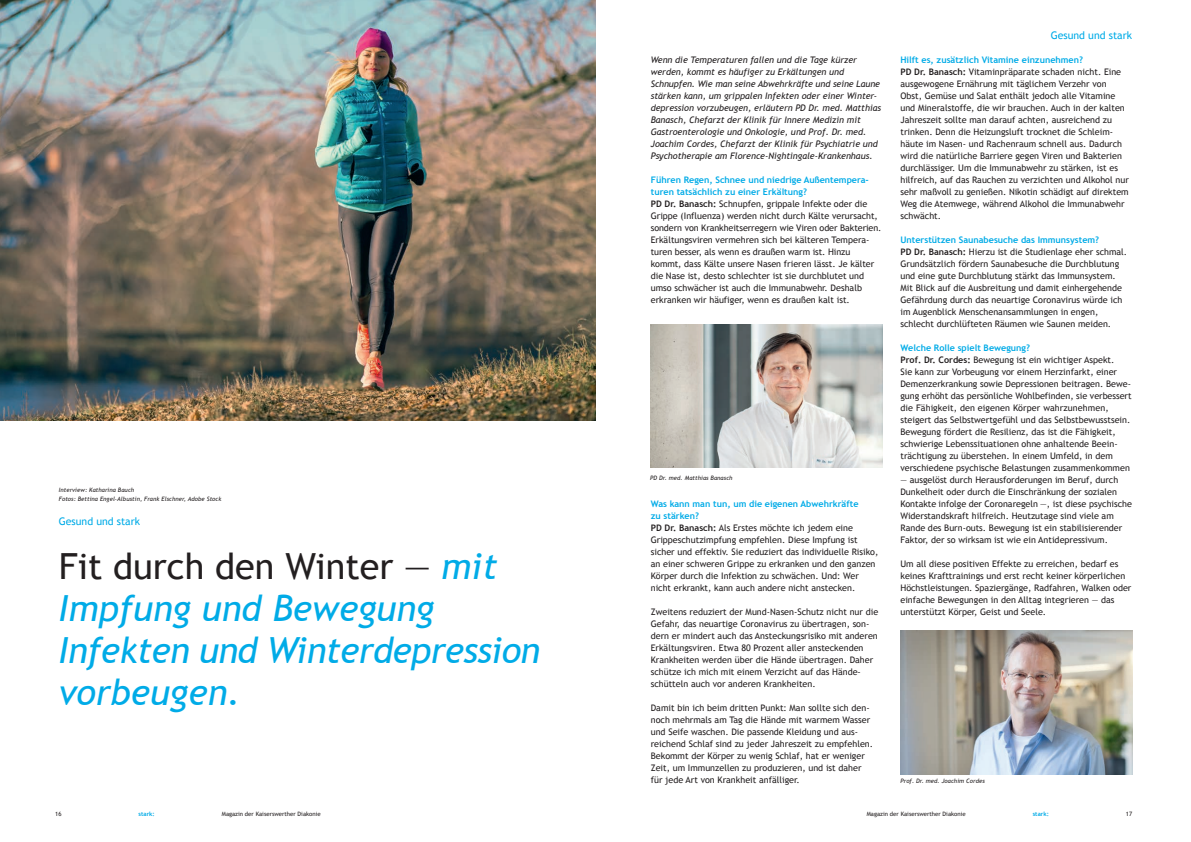
<style>
.page{position:relative;width:1191px;height:842px;background:#fff}
.page>*{position:absolute;margin:0;border:0;box-sizing:border-box;transform-origin:0 0}
.t1{font:italic 36px/42px "Trebuchet MS";letter-spacing:-.02em;color:#00abe7}
.t2{font:10.5px "Trebuchet MS";color:#00abe7}
.t3{font:9px/12px "Trebuchet MS";color:#231f20}
.t4{font:italic 9px/12px "Trebuchet MS";color:#231f20}
.t5{font:italic 6px/9px "Trebuchet MS";letter-spacing:.01em;color:#231f20}
.t6{font:6px "Trebuchet MS";color:#231f20}
.t7{font:700 6px "Trebuchet MS";color:#00abe7}
.s1{font-style:normal;color:#231f20}
.s2{font-weight:700;color:#00abe7}
.s3{font-weight:700}
</style>
<div class="page">
<img style="left:651px;top:324px;width:231px;height:144px">
<img style="left:900px;top:630px;width:232px;height:144px">
<img style="left:0;top:0;width:595px;height:420px">
<p class="t5" style="left:59px;top:485px;width:164px">Interview: Katharina Bauch<br>Fotos: Bettina Engel-Albustin, Frank Elschner, Adobe Stock</p>
<p class="t2" style="left:59px;top:515px;width:83px">Gesund und stark</p>
<h1 class="t1" style="left:59px;top:546px;width:483px"><span class="s1">Fit durch den Winter —</span> mit<br>Impfung und Bewegung<br>Infekten und Winterdepression vorbeugen.</h1>
<p class="t4" style="left:651px;top:54px;width:232px">Wenn die Temperaturen fallen und die Tage kürzer werden, kommt es häufiger zu Erkältungen und Schnupfen. Wie man seine Abwehrkräfte und seine Laune stärken kann, um grippalen Infekten oder einer Winter&shy;depression vorzubeugen, erläutern PD Dr. med. Matthias Banasch, Chefarzt der Klinik für Innere Medizin mit Gastroenterologie und Onkologie, und Prof. Dr. med.<br>Joachim Cordes, Chefarzt der Klinik für Psychiatrie und Psychotherapie am Florence-Nightingale-Krankenhaus.</p>
<p class="t3" style="left:651px;top:174px;width:232px"><span class="s2">Führen Regen, Schnee und niedrige Außentempera‑ turen tatsächlich zu einer Erkältung?<br></span><span class="s3">PD Dr. Banasch:</span> Schnupfen, grippale Infekte oder die Grippe (Influenza) werden nicht durch Kälte verursacht, sondern von Krankheitserregern wie Viren oder Bakterien.<br>Erkältungsviren vermehren sich bei kälteren Tempera‑ turen besser, als wenn es draußen warm ist. Hinzu kommt, dass Kälte unsere Nasen frieren lässt. Je kälter die Nase ist, desto schlechter ist sie durchblutet und umso schwächer ist auch die Immunabwehr. Deshalb erkranken wir häufiger, wenn es draußen kalt ist.</p>
<p class="t5" style="left:650px;top:473px;width:84px">PD Dr. med. Matthias Banasch</p>
<p class="t3" style="left:651px;top:498px;width:229px"><span class="s2">Was kann man tun, um die eigenen Abwehrkräfte<br>zu stärken?<br></span><span class="s3">PD Dr. Banasch:</span> Als Erstes möchte ich jedem eine Grippeschutzimpfung empfehlen. Diese Impfung ist sicher und effektiv. Sie reduziert das individuelle Risiko, an einer schweren Grippe zu erkranken und den ganzen Körper durch die Infektion zu schwächen. Und: Wer nicht erkrankt, kann auch andere nicht anstecken.</p>
<p class="t3" style="left:651px;top:606px;width:229px">Zweitens reduziert der Mund-Nasen-Schutz nicht nur die Gefahr, das neuartige Coronavirus zu übertragen, son&shy;dern er mindert auch das Ansteckungsrisiko mit anderen Erkältungsviren. Etwa 80 Prozent aller ansteckenden Krankheiten werden über die Hände übertragen. Daher schütze ich mich mit einem Verzicht auf das Hände&shy;schütteln auch vor anderen Krankheiten.</p>
<p class="t3" style="left:651px;top:702px;width:224px">Damit bin ich beim dritten Punkt: Man sollte sich den&shy;noch mehrmals am Tag die Hände mit warmem Wasser und Seife waschen. Die passende Kleidung und aus&shy;reichend Schlaf sind zu jeder Jahreszeit zu empfehlen.<br>Bekommt der Körper zu wenig Schlaf, hat er weniger Zeit, um Immunzellen zu produzieren, und ist daher für jede Art von Krankheit anfälliger.</p>
<p class="t2" style="left:1050px;top:29px;width:83px">Gesund und stark</p>
<p class="t3" style="left:900px;top:54px;width:230px"><span class="s2">Hilft es, zusätzlich Vitamine einzunehmen?<br></span><span class="s3">PD Dr. Banasch:</span> Vitaminpräparate schaden nicht. Eine ausgewogene Ernährung mit täglichem Verzehr von Obst, Gemüse und Salat enthält jedoch alle Vitamine und Mineralstoffe, die wir brauchen. Auch in der kalten Jahreszeit sollte man darauf achten, ausreichend zu trinken. Denn die Heizungsluft trocknet die Schleim‑ häute im Nasen- und Rachenraum schnell aus. Dadurch wird die natürliche Barriere gegen Viren und Bakterien durchlässiger. Um die Immunabwehr zu stärken, ist es hilfreich, auf das Rauchen zu verzichten und Alkohol nur sehr maßvoll zu genießen. Nikotin schädigt auf direktem Weg die Atemwege, während Alkohol die Immunabwehr schwächt.</p>
<p class="t3" style="left:900px;top:234px;width:228px"><span class="s2">Unterstützen Saunabesuche das Immunsystem?<br></span><span class="s3">PD Dr. Banasch:</span> Hierzu ist die Studienlage eher schmal.<br>Grundsätzlich fördern Saunabesuche die Durchblutung und eine gute Durchblutung stärkt das Immunsystem.<br>Mit Blick auf die Ausbreitung und damit einhergehende Gefährdung durch das neuartige Coronavirus würde ich im Augenblick Menschenansammlungen in engen, schlecht durchlüfteten Räumen wie Saunen meiden.</p>
<p class="t3" style="left:900px;top:342px;width:233px"><span class="s2">Welche Rolle spielt Bewegung?<br></span><span class="s3">Prof. Dr. Cordes:</span> Bewegung ist ein wichtiger Aspekt.<br>Sie kann zur Vorbeugung vor einem Herzinfarkt, einer Demenzerkrankung sowie Depressionen beitragen. Bewe&shy;gung erhöht das persönliche Wohlbefinden, sie verbessert die Fähigkeit, den eigenen Körper wahrzunehmen, steigert das Selbstwertgefühl und das Selbstbewusstsein.<br>Bewegung fördert die Resilienz, das ist die Fähigkeit, schwierige Lebenssituationen ohne anhaltende Beein&shy;trächtigung zu überstehen. In einem Umfeld, in dem verschiedene psychische Belastungen zusammenkommen</p>
<p class="t3" style="left:900px;top:474px;width:233px">— ausgelöst durch Herausforderungen im Beruf, durch Dunkelheit oder durch die Einschränkung der sozialen Kontakte infolge der Coronaregeln —, ist diese psychische Widerstandskraft hilfreich. Heutzutage sind viele am Rande des Burn-outs. Bewegung ist ein stabilisierender Faktor, der so wirksam ist wie ein Antidepressivum.</p>
<p class="t3" style="left:900px;top:558px;width:232px">Um all diese positiven Effekte zu erreichen, bedarf es keines Krafttrainings und erst recht keiner körperlichen Höchstleistungen. Spaziergänge, Radfahren, Walken oder einfache Bewegungen in den Alltag integrieren — das unterstützt Körper, Geist und Seele.</p>
<p class="t5" style="left:900px;top:776px;width:86px">Prof. Dr. med. Joachim Cordes</p>
<p class="t6" style="left:55px;top:810px;width:8px">16</p>
<p class="t7" style="left:138px;top:810px;width:18px">stark:</p>
<p class="t6" style="left:222px;top:810px;width:100px">Magazin der Kaiserswerther Diakonie</p>
<p class="t6" style="left:866px;top:810px;width:100px">Magazin der Kaiserswerther Diakonie</p>
<p class="t7" style="left:1032px;top:810px;width:18px">stark:</p>
<p class="t6" style="left:1125px;top:810px;width:8px">17</p>
</div>
